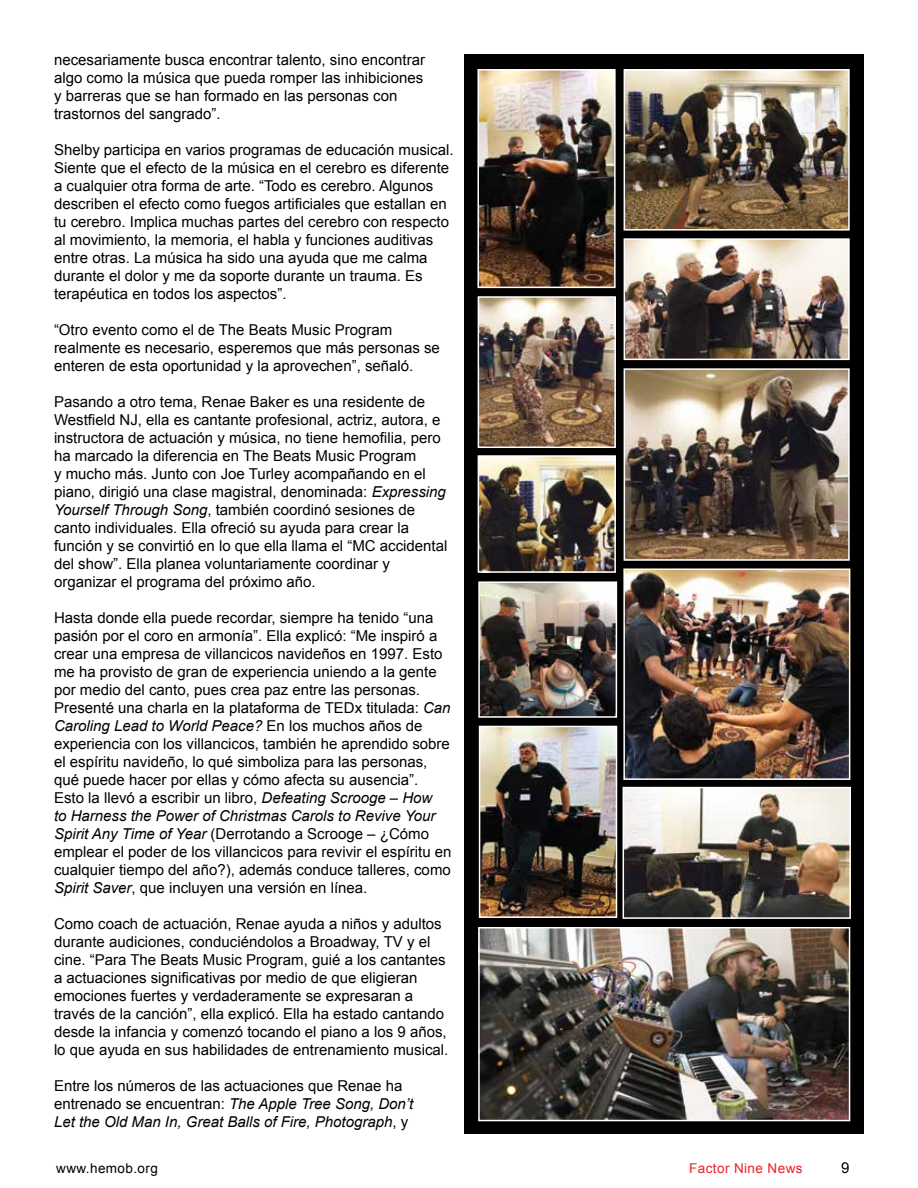
<style>
.page{position:relative;width:918px;height:1188px;background:#fff}
.page>*{position:absolute;margin:0;border:0;box-sizing:border-box;transform-origin:0 0}
.t1{font:15px/18px "Arial";color:#000}
.t2{font:13.5px "Arial";letter-spacing:.03em;color:#ec2127}
.t3{font:13.5px "Arial";letter-spacing:.03em;color:#000}
.s1{font-style:italic}
</style>
<div class="page">
<div style="left:464px;top:54px;width:400px;height:1080px;background:#000"></div>
<img style="left:482px;top:729px;width:132px;height:186px">
<div style="left:479px;top:726px;width:138px;height:192px;border:2px solid #fff"></div>
<img style="left:481px;top:584px;width:133px;height:131px">
<div style="left:478px;top:581px;width:139px;height:137px;border:2px solid #fff"></div>
<img style="left:626px;top:790px;width:222px;height:126px">
<div style="left:623px;top:787px;width:228px;height:132px;border:2px solid #fff"></div>
<img style="left:481px;top:930px;width:366px;height:188px">
<div style="left:478px;top:927px;width:372px;height:194px;border:2px solid #fff"></div>
<img style="left:480px;top:72px;width:133px;height:213px">
<div style="left:477px;top:69px;width:139px;height:219px;border:2px solid #fff"></div>
<img style="left:627px;top:371px;width:220px;height:187px">
<div style="left:624px;top:368px;width:226px;height:193px;border:2px solid #fff"></div>
<img style="left:627px;top:241px;width:220px;height:116px">
<div style="left:624px;top:238px;width:226px;height:122px;border:2px solid #fff"></div>
<img style="left:481px;top:299px;width:132px;height:146px">
<div style="left:478px;top:296px;width:138px;height:152px;border:2px solid #fff"></div>
<img style="left:481px;top:458px;width:132px;height:112px">
<div style="left:478px;top:455px;width:138px;height:118px;border:2px solid #fff"></div>
<img style="left:627px;top:72px;width:220px;height:156px">
<div style="left:624px;top:69px;width:226px;height:162px;border:2px solid #fff"></div>
<img style="left:626px;top:571px;width:221px;height:206px">
<div style="left:623px;top:568px;width:227px;height:212px;border:2px solid #fff"></div>
<p class="t1" style="left:54px;top:51px;width:373px">necesariamente busca encontrar talento, sino encontrar algo como la música que pueda romper las inhibiciones y barreras que se han formado en las personas con trastornos del sangrado”.</p>
<p class="t1" style="left:54px;top:141px;width:401px">Shelby participa en varios programas de educación musical.<br>Siente que el efecto de la música en el cerebro es diferente a cualquier otra forma de arte. “Todo es cerebro. Algunos describen el efecto como fuegos artificiales que estallan en tu cerebro. Implica muchas partes del cerebro con respecto al movimiento, la memoria, el habla y funciones auditivas entre otras. La música ha sido una ayuda que me calma durante el dolor y me da soporte durante un trauma. Es terapéutica en todos los aspectos”.</p>
<p class="t1" style="left:54px;top:321px;width:387px">“Otro evento como el de The Beats Music Program realmente es necesario, esperemos que más personas se enteren de esta oportunidad y la aprovechen”, señaló.</p>
<p class="t1" style="left:54px;top:393px;width:395px">Pasando a otro tema, Renae Baker es una residente de Westfield NJ, ella es cantante profesional, actriz, autora, e instructora de actuación y música, no tiene hemofilia, pero ha marcado la diferencia en The Beats Music Program<br>y mucho más. Junto con Joe Turley acompañando en el piano, dirigió una clase magistral, denominada: <span class="s1">Expressing Yourself Through Song</span>, también coordinó sesiones de canto individuales. Ella ofreció su ayuda para crear la función y se convirtió en lo que ella llama el “MC accidental del show”. Ella planea voluntariamente coordinar y organizar el programa del próximo año.</p>
<p class="t1" style="left:54px;top:609px;width:399px">Hasta donde ella puede recordar, siempre ha tenido “una pasión por el coro en armonía”. Ella explicó: “Me inspiró a crear una empresa de villancicos navideños en 1997. Esto me ha provisto de gran de experiencia uniendo a la gente por medio del canto, pues crea paz entre las personas.<br>Presenté una charla en la plataforma de TEDx titulada: <span class="s1">Can Caroling Lead to World Peace?</span> En los muchos años de experiencia con los villancicos, también he aprendido sobre el espíritu navideño, lo qué simboliza para las personas, qué puede hacer por ellas y cómo afecta su ausencia”.<br>Esto la llevó a escribir un libro, <span class="s1">Defeating Scrooge – How<br>to Harness the Power of Christmas Carols to Revive Your Spirit Any Time of Year</span> (Derrotando a Scrooge – ¿Cómo emplear el poder de los villancicos para revivir el espíritu en cualquier tiempo del año?), además conduce talleres, como <span class="s1">Spirit Saver</span>, que incluyen una versión en línea.</p>
<p class="t1" style="left:54px;top:915px;width:396px">Como coach de actuación, Renae ayuda a niños y adultos durante audiciones, conduciéndolos a Broadway, TV y el cine. “Para The Beats Music Program, guié a los cantantes a actuaciones significativas por medio de que eligieran emociones fuertes y verdaderamente se expresaran a través de la canción”, ella explicó. Ella ha estado cantando desde la infancia y comenzó tocando el piano a los 9 años, lo que ayuda en sus habilidades de entrenamiento musical.</p>
<p class="t1" style="left:54px;top:1077px;width:361px">Entre los números de las actuaciones que Renae ha entrenado se encuentran: <span class="s1">The Apple Tree Song, Don’t<br>Let the Old Man In, Great Balls of Fire, Photograph</span>, y</p>
<p class="t3" style="left:56px;top:1159px;width:103px">www.hemob.org</p>
<p class="t2" style="left:689px;top:1159px;width:115px">Factor Nine News</p>
<p class="t1" style="left:841px;top:1159px;width:10px">9</p>
</div>
